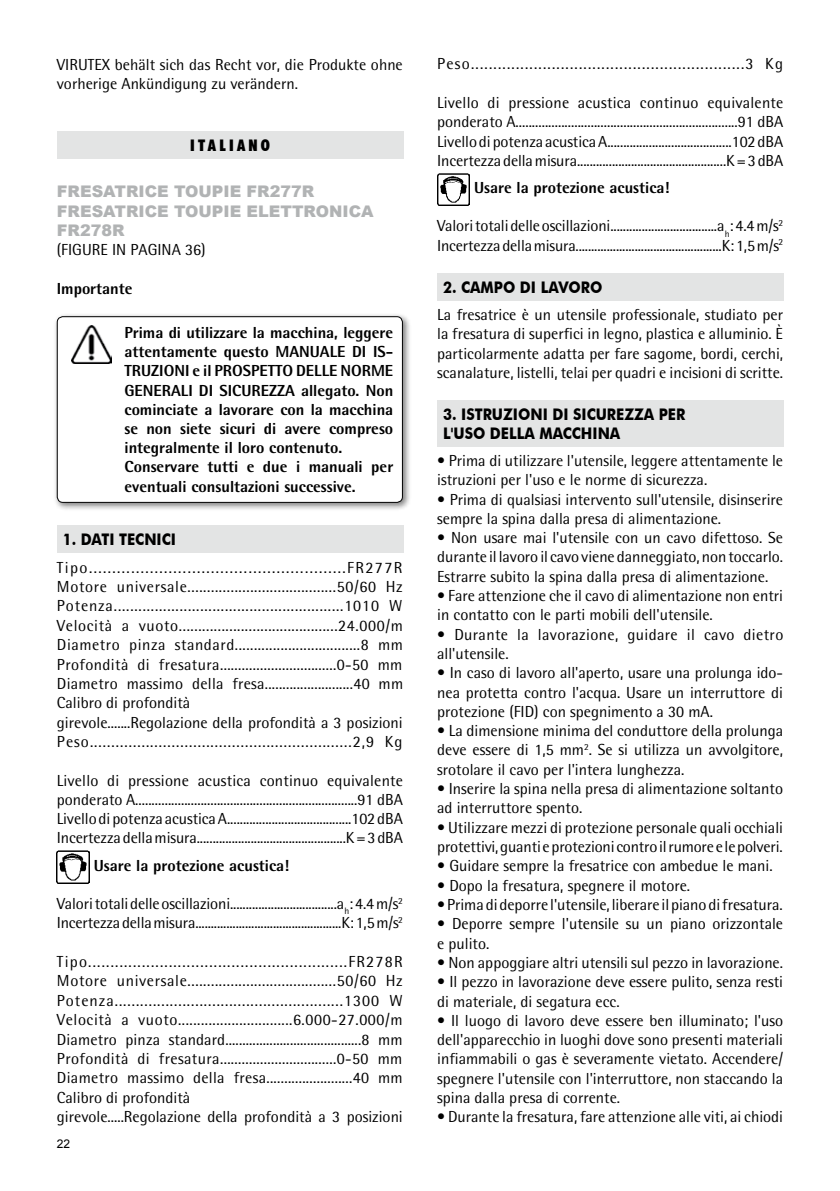
<style>
.page{position:relative;width:840px;height:1191px;background:#fff}
.page>*{position:absolute;margin:0;border:0;box-sizing:border-box;transform-origin:0 0}
.t1{font:16px/19.2px "Rotis Semi Sans";color:#000}
.t2{font:16px/19.4px "Rotis Semi Sans";letter-spacing:.025em;color:#000}
.t3{font:16px/19.4px "Rotis Semi Sans";letter-spacing:.02em;color:#000}
.t4{font:800 16px/19.2px "Rotis Semi Sans";color:#000}
.t5{font:700 16px/19.4px "Futura BT";color:#000;scale:.9 1}
.t6{font:900 16px/19.2px "Arial";color:#b1b3b4}
.t7{font:900 condensed 16px "Futura BT";letter-spacing:.2em;color:#000}
.t8{font:12px "Arial";color:#000}
</style>
<div class="page">
<div style="left:57px;top:131px;width:346px;height:27px;background:#e3e4e4"></div>
<div style="left:53px;top:313px;width:358px;height:199px;background:#000;opacity:.5"></div>
<div style="left:57px;top:317px;width:345px;height:185px;background:#fff;border-radius:6px"></div>
<img style="left:71px;top:325px;width:40px;height:39px">
<div style="left:57px;top:316px;width:345px;height:187px;border:1px solid #000;border-radius:6px"></div>
<div style="left:57px;top:525px;width:346px;height:28px;background:#e3e4e4"></div>
<img style="left:57px;top:850px;width:33px;height:33px">
<img style="left:437px;top:173px;width:32px;height:33px">
<div style="left:437px;top:273px;width:346px;height:28px;background:#e3e4e4"></div>
<div style="left:437px;top:400px;width:345px;height:46px;background:#e3e4e4"></div>
<p class="t1" style="left:57px;top:54px;width:347px">VIRUTEX behält sich das Recht vor, die Produkte ohne vorherige Ankündigung zu verändern.</p>
<p class="t7" style="left:190px;top:135px;width:81px">ITALIANO</p>
<p class="t6" style="left:57px;top:181px;width:318px">FRESATRICE TOUPIE FR277R<br>FRESATRICE TOUPIE ELETTRONICA<br>FR278R</p>
<p class="t1" style="left:57px;top:240px;width:150px">(FIGURE IN PAGINA 36)</p>
<p class="t4" style="left:57px;top:278px;width:77px">Importante</p>
<p class="t4" style="left:124px;top:323px;width:270px">Prima di utilizzare la macchina, leggere attentamente questo MANUALE DI IS-TRUZIONI e il PROSPETTO DELLE NORME GENERALI DI SICUREZZA allegato. Non cominciate a lavorare con la macchina se non siete sicuri di avere compreso integralmente il loro contenuto.<br>Conservare tutti e due i manuali per eventuali consultazioni successive.</p>
<p class="t5" style="left:63px;top:530px;width:127px">1. DATI TECNICI</p>
<p class="t2" style="left:57px;top:557px;width:347px">Tipo.......................................................FR277R Motore universale......................................50/60 Hz Potenza........................................................1010 W Velocità a vuoto.........................................24.000/m Diametro pinza standard.................................8 mm Profondità di fresatura................................0-50 mm Diametro massimo della fresa.........................40 mm Calibro di profondità<br>girevole.......Regolazione della profondità a 3 posizioni Peso.............................................................2,9 Kg</p>
<p class="t1" style="left:57px;top:770px;width:347px;text-align:justify">Livello di pressione acustica continuo equivalente ponderato A....................................................................91 dBA Livello di potenza acustica A.......................................102 dBA Incertezza della misura...............................................K = 3 dBA</p>
<p class="t4" style="left:94px;top:855px;width:197px">Usare la protezione acustica!</p>
<p class="t1" style="left:57px;top:894px;width:347px">Valori totali delle oscillazioni..................................a<sub>h</sub>: 4.4 m/s<sup>2<br></sup>Incertezza della misura...............................................K: 1,5 m/s<sup>2</sup></p>
<p class="t3" style="left:57px;top:951px;width:347px">Tipo..........................................................FR278R Motore universale......................................50/60 Hz Potenza......................................................1300 W Velocità a vuoto..............................6.000-27.000/m Diametro pinza standard........................................8 mm Profondità di fresatura................................0-50 mm Diametro massimo della fresa........................40 mm Calibro di profondità<br>girevole.....Regolazione della profondità a 3 posizioni</p>
<p class="t8" style="left:57px;top:1135px;width:15px">22</p>
<p class="t1" style="left:437px;top:54px;width:347px">Peso.............................................................3 Kg</p>
<p class="t1" style="left:437px;top:93px;width:347px;text-align:justify">Livello di pressione acustica continuo equivalente ponderato A....................................................................91 dBA Livello di potenza acustica A.......................................102 dBA Incertezza della misura...............................................K = 3 dBA</p>
<p class="t4" style="left:474px;top:178px;width:197px">Usare la protezione acustica!</p>
<p class="t1" style="left:437px;top:216px;width:347px">Valori totali delle oscillazioni..................................a<sub>h</sub>: 4.4 m/s<sup>2<br></sup>Incertezza della misura...............................................K: 1,5 m/s<sup>2</sup></p>
<p class="t5" style="left:443px;top:277px;width:178px">2. CAMPO DI LAVORO</p>
<p class="t1" style="left:437px;top:305px;width:347px;text-align:justify">La fresatrice è un utensile professionale, studiato per la fresatura di superfici in legno, plastica e alluminio. È particolarmente adatta per fare sagome, bordi, cerchi, scanalature, listelli, telai per quadri e incisioni di scritte.</p>
<p class="t5" style="left:443px;top:404px;width:270px">3. ISTRUZIONI DI SICUREZZA PER<br>L'USO DELLA MACCHINA</p>
<p class="t1" style="left:437px;top:451px;width:347px">• Prima di utilizzare l'utensile, leggere attentamente le istruzioni per l'uso e le norme di sicurezza.</p>
<p class="t1" style="left:437px;top:489px;width:347px">• Prima di qualsiasi intervento sull'utensile, disinserire sempre la spina dalla presa di alimentazione.</p>
<p class="t1" style="left:437px;top:528px;width:347px;text-align:justify">• Non usare mai l'utensile con un cavo difettoso. Se durante il lavoro il cavo viene danneggiato, non toccarlo.<br>Estrarre subito la spina dalla presa di alimentazione.</p>
<p class="t1" style="left:437px;top:586px;width:347px">• Fare attenzione che il cavo di alimentazione non entri in contatto con le parti mobili dell'utensile.</p>
<p class="t2" style="left:437px;top:624px;width:347px">• Durante la lavorazione, guidare il cavo dietro all'utensile.</p>
<p class="t1" style="left:437px;top:663px;width:347px;text-align:justify">• In caso di lavoro all'aperto, usare una prolunga ido&shy;nea protetta contro l'acqua. Usare un interruttore di protezione (FID) con spegnimento a 30 mA.</p>
<p class="t1" style="left:437px;top:721px;width:347px;text-align:justify">• La dimensione minima del conduttore della prolunga deve essere di 1,5 mm<sup>2</sup>. Se si utilizza un avvolgitore, srotolare il cavo per l'intera lunghezza.</p>
<p class="t1" style="left:437px;top:779px;width:347px">• Inserire la spina nella presa di alimentazione soltanto ad interruttore spento.</p>
<p class="t1" style="left:437px;top:817px;width:347px">• Utilizzare mezzi di protezione personale quali occhiali protettivi, guanti e protezioni contro il rumore e le polveri.</p>
<p class="t1" style="left:437px;top:856px;width:337px">• Guidare sempre la fresatrice con ambedue le mani.</p>
<p class="t1" style="left:437px;top:875px;width:254px">• Dopo la fresatura, spegnere il motore.</p>
<p class="t1" style="left:437px;top:895px;width:346px">• Prima di deporre l'utensile, liberare il piano di fresatura.</p>
<p class="t1" style="left:437px;top:914px;width:347px">• Deporre sempre l'utensile su un piano orizzontale e pulito.</p>
<p class="t1" style="left:437px;top:952px;width:347px">• Non appoggiare altri utensili sul pezzo in lavorazione.</p>
<p class="t1" style="left:437px;top:972px;width:347px">• Il pezzo in lavorazione deve essere pulito, senza resti di materiale, di segatura ecc.</p>
<p class="t1" style="left:437px;top:1010px;width:347px;text-align:justify">• Il luogo di lavoro deve essere ben illuminato; l'uso dell'apparecchio in luoghi dove sono presenti materiali infiammabili o gas è severamente vietato. Accendere/ spegnere l'utensile con l'interruttore, non staccando la spina dalla presa di corrente.</p>
<p class="t1" style="left:437px;top:1107px;width:347px">• Durante la fresatura, fare attenzione alle viti, ai chiodi</p>
</div>
